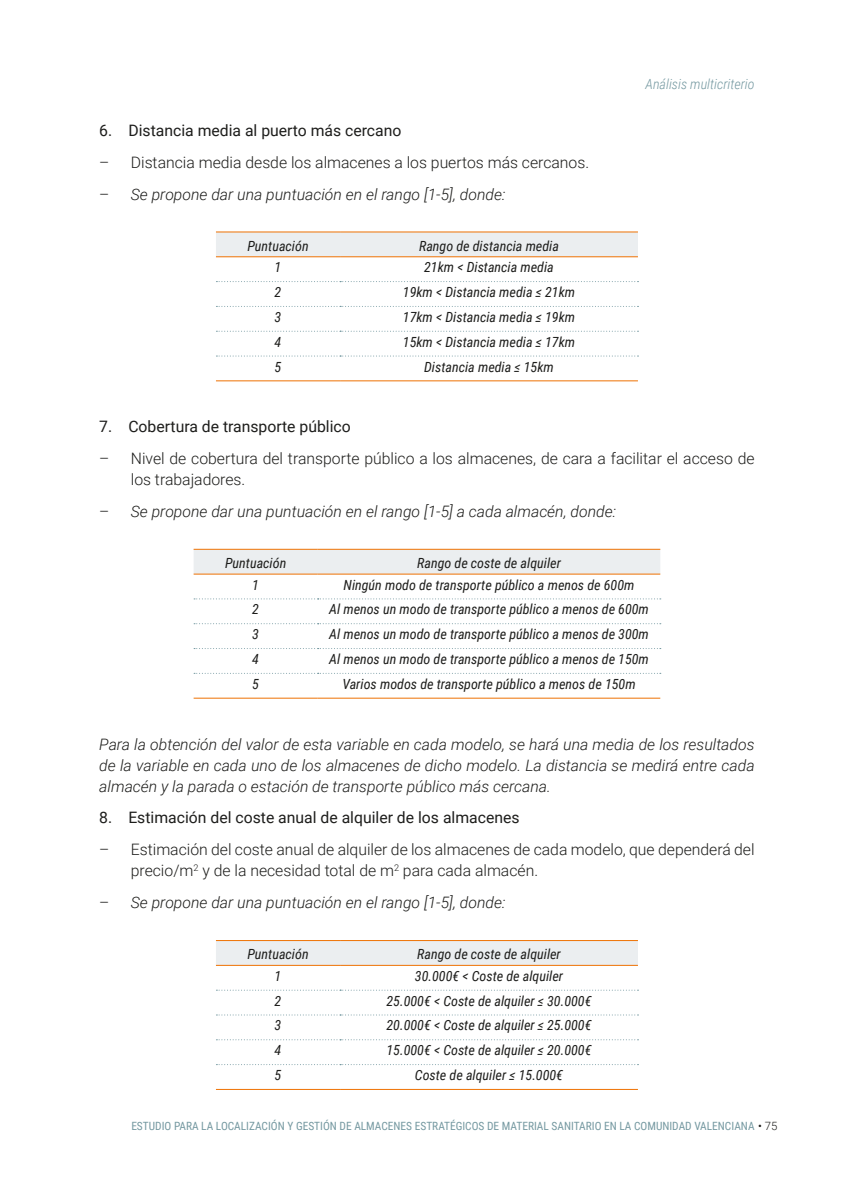
<style>
.page{position:relative;width:844px;height:1191px;background:#fff}
.page>*{position:absolute;margin:0;border:0;box-sizing:border-box;transform-origin:0 0}
.t1{font:italic 300 15.75px/21px "Roboto";color:#1d1d1b;text-align:justify}
.t2{font:300 15.75px/21px "Roboto";color:#1d1d1b}
.t3{font:15.75px "Roboto";color:#1d1d1b}
.t4{font:italic 14px "Roboto Condensed";color:#1d1d1b}
.t5{font:italic 300 14px "Roboto Condensed";color:#7498a0}
.t6{font:11.38px "Roboto Condensed";color:#7498a0}
.s1{font-style:normal}
.s2{font-family:"Roboto";color:#1d1d1b}
.s3{font-family:"Roboto";font-weight:300;color:#1d1d1b}
</style>
<div class="page">
<div style="left:216px;top:232px;width:421px;height:24px;background:#ebeef0"></div>
<svg style="left:216px;top:281px;width:422px;height:1px"></svg>
<svg style="left:216px;top:306px;width:422px;height:1px"></svg>
<svg style="left:216px;top:331px;width:422px;height:1px"></svg>
<svg style="left:216px;top:355px;width:422px;height:1px"></svg>
<hr style="left:216px;top:231px;width:124px;height:1px;background:#ee7203">
<hr style="left:340px;top:231px;width:297px;height:1px;background:#ee7203">
<hr style="left:216px;top:256px;width:124px;height:1px;background:#ee7203">
<hr style="left:340px;top:256px;width:297px;height:1px;background:#ee7203">
<hr style="left:216px;top:380px;width:124px;height:1px;background:#ee7203">
<hr style="left:340px;top:380px;width:297px;height:1px;background:#ee7203">
<div style="left:194px;top:550px;width:466px;height:23px;background:#ebeef0"></div>
<svg style="left:194px;top:598px;width:466px;height:1px"></svg>
<svg style="left:194px;top:623px;width:466px;height:1px"></svg>
<svg style="left:194px;top:648px;width:466px;height:1px"></svg>
<svg style="left:194px;top:673px;width:466px;height:1px"></svg>
<hr style="left:193px;top:549px;width:124px;height:1px;background:#ee7203">
<hr style="left:317px;top:549px;width:343px;height:1px;background:#ee7203">
<hr style="left:193px;top:573px;width:124px;height:1px;background:#ee7203">
<hr style="left:317px;top:573px;width:343px;height:1px;background:#ee7203">
<hr style="left:193px;top:697px;width:124px;height:1px;background:#ee7203">
<hr style="left:317px;top:697px;width:343px;height:1px;background:#ee7203">
<svg style="left:216px;top:941px;width:421px;height:24px;background:#ebecee"></svg>
<svg style="left:216px;top:989px;width:422px;height:1px"></svg>
<svg style="left:216px;top:1014px;width:422px;height:1px"></svg>
<svg style="left:216px;top:1039px;width:422px;height:1px"></svg>
<svg style="left:216px;top:1064px;width:422px;height:1px"></svg>
<hr style="left:216px;top:940px;width:124px;height:1px;background:#ee7203">
<hr style="left:340px;top:940px;width:297px;height:1px;background:#ee7203">
<hr style="left:216px;top:965px;width:124px;height:1px;background:#ee7203">
<hr style="left:340px;top:965px;width:297px;height:1px;background:#ee7203">
<hr style="left:216px;top:1089px;width:124px;height:1px;background:#ee7203">
<hr style="left:340px;top:1089px;width:297px;height:1px;background:#ee7203">
<p class="t3" style="left:99px;top:119px;width:303px">6. Distancia media al puerto más cercano</p>
<p class="t2" style="left:99px;top:151px;width:491px">– Distancia media desde los almacenes a los puertos más cercanos.</p>
<p class="t1" style="left:99px;top:183px;width:407px"><span class="s1">–</span> Se propone dar una puntuación en el rango [1-5], donde:</p>
<p class="t4" style="left:247px;top:236px;width:63px">Puntuación</p>
<p class="t4" style="left:419px;top:236px;width:141px">Rango de distancia media</p>
<p class="t4" style="left:274px;top:257px;width:8px">1</p>
<p class="t4" style="left:424px;top:257px;width:131px">21km &lt; Distancia media</p>
<p class="t4" style="left:274px;top:282px;width:8px">2</p>
<p class="t4" style="left:403px;top:282px;width:174px">19km &lt; Distancia media ≤ 21km</p>
<p class="t4" style="left:274px;top:307px;width:8px">3</p>
<p class="t4" style="left:403px;top:307px;width:174px">17km &lt; Distancia media ≤ 19km</p>
<p class="t4" style="left:274px;top:332px;width:8px">4</p>
<p class="t4" style="left:403px;top:332px;width:174px">15km &lt; Distancia media ≤ 17km</p>
<p class="t4" style="left:274px;top:357px;width:8px">5</p>
<p class="t4" style="left:424px;top:357px;width:131px">Distancia media ≤ 15km</p>
<p class="t5" style="left:645px;top:74px;width:111px">Análisis multicriterio</p>
<p class="t3" style="left:99px;top:415px;width:253px">7. Cobertura de transporte público</p>
<p class="t2" style="left:131px;top:447px;width:625px;text-indent:-32px">– Nivel de cobertura del transporte público a los almacenes, de cara a facilitar el acceso de los trabajadores.</p>
<p class="t1" style="left:99px;top:500px;width:518px"><span class="s1">–</span> Se propone dar una puntuación en el rango [1-5] a cada almacén, donde:</p>
<p class="t4" style="left:225px;top:553px;width:63px">Puntuación</p>
<p class="t4" style="left:417px;top:553px;width:145px">Rango de coste de alquiler</p>
<p class="t4" style="left:252px;top:575px;width:8px">1</p>
<p class="t4" style="left:343px;top:575px;width:292px">Ningún modo de transporte público a menos de 600m</p>
<p class="t4" style="left:252px;top:599px;width:8px">2</p>
<p class="t4" style="left:329px;top:599px;width:321px">Al menos un modo de transporte público a menos de 600m</p>
<p class="t4" style="left:252px;top:624px;width:8px">3</p>
<p class="t4" style="left:329px;top:624px;width:321px">Al menos un modo de transporte público a menos de 300m</p>
<p class="t4" style="left:252px;top:649px;width:8px">4</p>
<p class="t4" style="left:329px;top:649px;width:321px">Al menos un modo de transporte público a menos de 150m</p>
<p class="t4" style="left:252px;top:674px;width:8px">5</p>
<p class="t4" style="left:342px;top:674px;width:295px">Varios modos de transporte público a menos de 150m</p>
<p class="t1" style="left:99px;top:733px;width:656px">Para la obtención del valor de esta variable en cada modelo, se hará una media de los resultados de la variable en cada uno de los almacenes de dicho modelo. La distancia se medirá entre cada almacén y la parada o estación de transporte público más cercana.</p>
<p class="t3" style="left:99px;top:806px;width:421px">8. Estimación del coste anual de alquiler de los almacenes</p>
<p class="t2" style="left:131px;top:838px;width:625px;text-indent:-32px">– Estimación del coste anual de alquiler de los almacenes de cada modelo, que dependerá del precio/m<sup>2</sup> y de la necesidad total de m<sup>2</sup> para cada almacén.</p>
<p class="t1" style="left:99px;top:891px;width:407px"><span class="s1">–</span> Se propone dar una puntuación en el rango [1-5], donde:</p>
<p class="t4" style="left:247px;top:944px;width:63px">Puntuación</p>
<p class="t4" style="left:417px;top:944px;width:145px">Rango de coste de alquiler</p>
<p class="t4" style="left:274px;top:966px;width:8px">1</p>
<p class="t4" style="left:415px;top:966px;width:150px">30.000€ &lt; Coste de alquiler</p>
<p class="t4" style="left:274px;top:990px;width:8px">2</p>
<p class="t4" style="left:386px;top:990px;width:206px">25.000€ &lt; Coste de alquiler ≤ 30.000€</p>
<p class="t4" style="left:274px;top:1015px;width:8px">3</p>
<p class="t4" style="left:386px;top:1015px;width:206px">20.000€ &lt; Coste de alquiler ≤ 25.000€</p>
<p class="t4" style="left:274px;top:1040px;width:8px">4</p>
<p class="t4" style="left:386px;top:1040px;width:206px">15.000€ &lt; Coste de alquiler ≤ 20.000€</p>
<p class="t4" style="left:274px;top:1065px;width:8px">5</p>
<p class="t4" style="left:415px;top:1065px;width:150px">Coste de alquiler ≤ 15.000€</p>
<p class="t6" style="left:131px;top:1118px;width:647px">ESTUDIO PARA LA LOCALIZACIÓN Y GESTIÓN DE ALMACENES ESTRATÉGICOS DE MATERIAL SANITARIO EN LA COMUNIDAD VALENCIANA <span class="s2">•</span> <span class="s3">75</span></p>
</div>
